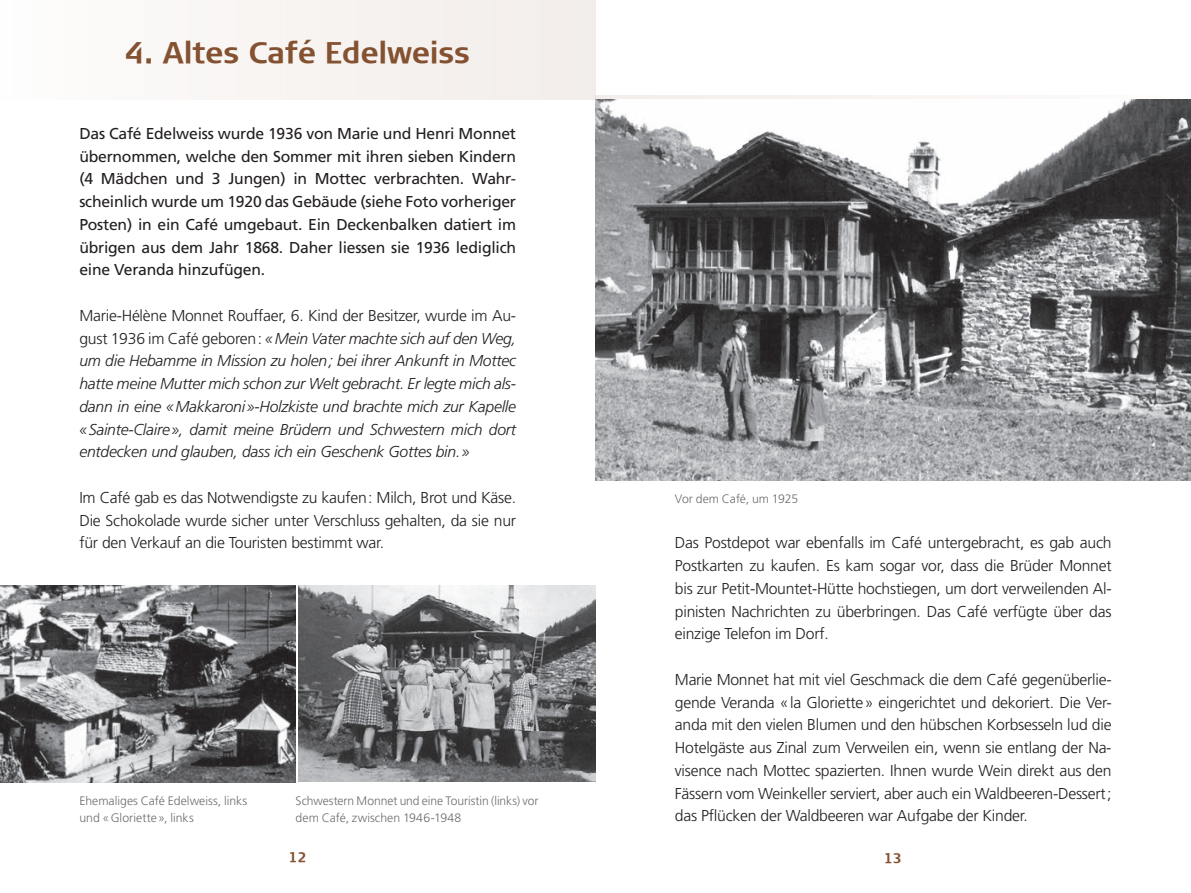
<style>
.page{position:relative;width:1191px;height:893px;background:#fff}
.page>*{position:absolute;margin:0;border:0;box-sizing:border-box;transform-origin:0 0}
.t1{font:700 29.75px "Signa Column";letter-spacing:-.005em;color:#845131}
.t2{font:300 15.75px/22.8px "Frutiger LT Std";letter-spacing:-.015em;color:#231f20;text-align:justify}
.t3{font:italic 300 15.75px/22.8px "Frutiger LT Std";letter-spacing:-.015em;color:#231f20;text-align:justify}
.t4{font:15.75px/22.8px "Frutiger LT Std";letter-spacing:-.015em;color:#231f20;text-align:justify}
.t5{font:700 14px "Signa Column";color:#845131}
.t6{font:300 12.25px/16.6px "Frutiger LT Std";color:#6c6d70}
.s1{font-style:normal}
</style>
<div class="page">
<div style="left:0;top:0;width:595px;height:99px;background:#f7f4f2"></div>
<hr style="left:595px;top:96px;width:596px;height:3px;background:#f7f4f2">
<img style="left:0;top:585px;width:296px;height:197px">
<img style="left:595px;top:99px;width:596px;height:381px">
<img style="left:298px;top:585px;width:297px;height:197px">
<h1 class="t1" style="left:125px;top:36px;width:346px">4. Altes Café Edelweiss</h1>
<p class="t4" style="left:79px;top:122px;width:438px">Das Café Edelweiss wurde 1936 von Marie und Henri Monnet übernommen, welche den Sommer mit ihren sieben Kindern (4 Mädchen und 3 Jungen) in Mottec verbrachten. Wahr&shy;scheinlich wurde um 1920 das Gebäude (siehe Foto vorheriger Posten) in ein Café umgebaut. Ein Deckenbalken datiert im übrigen aus dem Jahr 1868. Daher liessen sie 1936 lediglich eine Veranda hinzufügen.</p>
<p class="t3" style="left:79px;top:304px;width:438px"><span class="s1">Marie-Hélène Monnet Rouffaer, 6. Kind der Besitzer, wurde im Au&shy;gust 1936 im Café geboren:</span> «Mein Vater machte sich auf den Weg, um die Hebamme in Mission zu holen; bei ihrer Ankunft in Mottec hatte meine Mutter mich schon zur Welt gebracht. Er legte mich als&shy;dann in eine «Makkaroni»-Holzkiste und brachte mich zur Kapelle «Sainte-Claire», damit meine Brüdern und Schwestern mich dort entdecken und glauben, dass ich ein Geschenk Gottes bin.»</p>
<p class="t2" style="left:79px;top:486px;width:438px">Im Café gab es das Notwendigste zu kaufen: Milch, Brot und Käse.<br>Die Schokolade wurde sicher unter Verschluss gehalten, da sie nur für den Verkauf an die Touristen bestimmt war.</p>
<p class="t6" style="left:79px;top:793px;width:169px">Ehemaliges Café Edelweiss, links und «Gloriette», links</p>
<p class="t6" style="left:296px;top:793px;width:244px">Schwestern Monnet und eine Touristin (links) vor dem Café, zwischen 1946-1948</p>
<p class="t6" style="left:675px;top:491px;width:125px">Vor dem Café, um 1925</p>
<p class="t2" style="left:675px;top:532px;width:438px">Das Postdepot war ebenfalls im Café untergebracht, es gab auch Postkarten zu kaufen. Es kam sogar vor, dass die Brüder Monnet bis zur Petit-Mountet-Hütte hochstiegen, um dort verweilenden Al&shy;pinisten Nachrichten zu überbringen. Das Café verfügte über das einzige Telefon im Dorf.</p>
<p class="t2" style="left:675px;top:668px;width:438px">Marie Monnet hat mit viel Geschmack die dem Café gegenüberlie&shy;gende Veranda «la Gloriette» eingerichtet und dekoriert. Die Ver&shy;anda mit den vielen Blumen und den hübschen Korbsesseln lud die Hotelgäste aus Zinal zum Verweilen ein, wenn sie entlang der Na&shy;visence nach Mottec spazierten. Ihnen wurde Wein direkt aus den Fässern vom Weinkeller serviert, aber auch ein Waldbeeren-Dessert; das Pflücken der Waldbeeren war Aufgabe der Kinder.</p>
<p class="t5" style="left:289px;top:849px;width:19px">12</p>
<p class="t5" style="left:884px;top:850px;width:19px">13</p>
</div>
